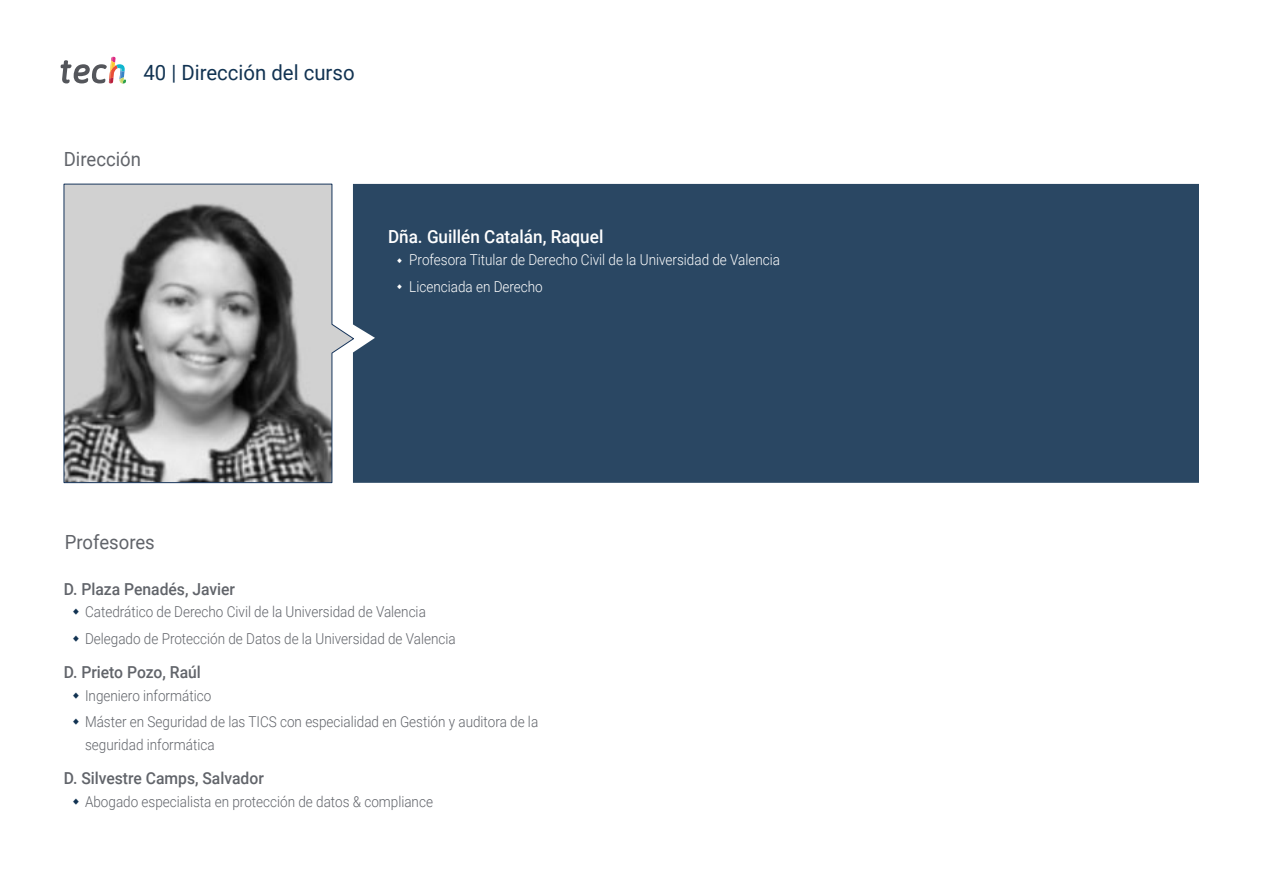
<style>
.page{position:relative;width:1263px;height:893px;background:#fff}
.page>*{position:absolute;margin:0;border:0;box-sizing:border-box;transform-origin:0 0}
.t1{font:21px "Roboto";color:#123352}
.t2{font:19.5px "Roboto";color:#61646a;scale:.95 1}
.t3{font:500 18px "Roboto";color:#fff;scale:.95 1}
.t4{font:500 16.5px "Roboto";color:#61646a;scale:.95 1}
.t5{font:300 15px/26.7px "Roboto";color:#61646a;scale:.9 1}
.t6{font:300 15px/26.7px "Roboto";color:#fff;scale:.9 1}
</style>
<div class="page">
<svg style="left:61px;top:57px;width:65px;height:27px"></svg>
<div style="left:354px;top:184px;width:845px;height:299px;background:#2a4763"></div>
<svg style="left:64px;top:184px;width:290px;height:299px;background:#999a9a"></svg>
<svg style="left:397px;top:258px;width:5px;height:5px"></svg>
<svg style="left:397px;top:284px;width:5px;height:5px"></svg>
<h1 class="t1" style="left:144px;top:57px;width:213px">40 | Dirección del curso</h1>
<h2 class="t2" style="left:64px;top:145px;width:83px">Dirección</h2>
<h2 class="t2" style="left:65px;top:528px;width:96px">Profesores</h2>
<p class="t3" style="left:388px;top:224px;width:228px">Dña. Guillén Catalán, Raquel</p>
<p class="t6" style="left:409px;top:246px;width:413px">Profesora Titular de Derecho Civil de la Universidad de Valencia<br>Licenciada en Derecho</p>
<p class="t4" style="left:64px;top:577px;width:182px">D. Plaza Penadés, Javier</p>
<p class="t5" style="left:85px;top:598px;width:413px">Catedrático de Derecho Civil de la Universidad de Valencia<br>Delegado de Protección de Datos de la Universidad de Valencia</p>
<p class="t4" style="left:64px;top:661px;width:146px">D. Prieto Pozo, Raúl</p>
<p class="t5" style="left:85px;top:681px;width:505px">Ingeniero informático<br>Máster en Seguridad de las TICS con especialidad en Gestión y auditora de la</p>
<p class="t5" style="left:85px;top:731px;width:145px">seguridad informática</p>
<p class="t4" style="left:64px;top:767px;width:212px">D. Silvestre Camps, Salvador</p>
<p class="t5" style="left:85px;top:787px;width:388px">Abogado especialista en protección de datos &amp; compliance</p>
</div>
